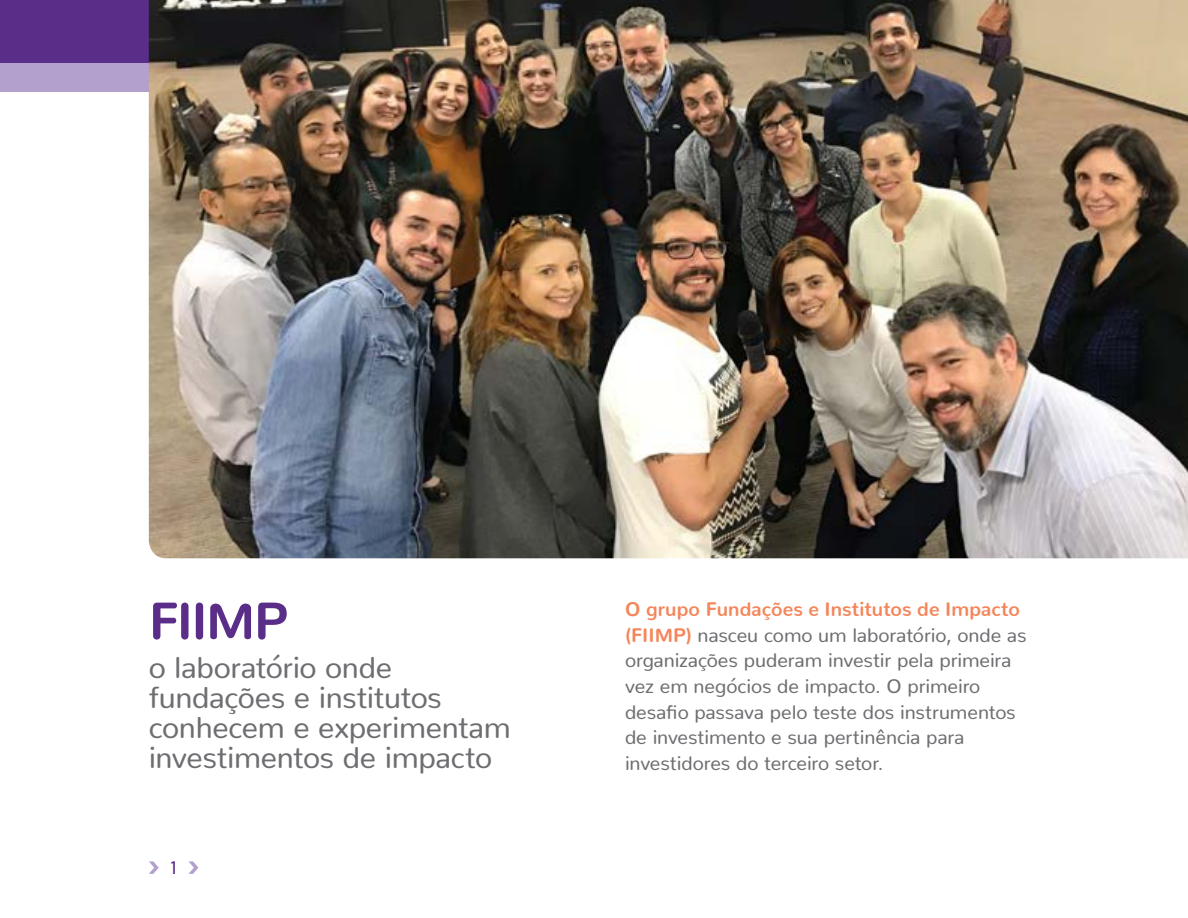
<style>
.page{position:relative;width:1188px;height:918px;background:#fff}
.page>*{position:absolute;margin:0;border:0;box-sizing:border-box;transform-origin:0 0}
.t1{font:700 52.5px "Nunito";letter-spacing:-.035em;color:#5a2d88}
.t2{font:30px/30px "Nunito";letter-spacing:-.01em;color:#6d6e71}
.t3{font:19.5px/25.5px "Nunito";letter-spacing:-.005em;color:#6d6e71}
.t4{font:500 semi-condensed 18px "Barlow";color:#5a2d88}
.s1{font-weight:700;color:#f5855a}
</style>
<div class="page">
<svg style="left:189px;top:861px;width:9px;height:13px"></svg>
<svg style="left:149px;top:861px;width:10px;height:13px"></svg>
<div style="left:0;top:0;width:176px;height:64px;background:#5a2d88"></div>
<div style="left:0;top:64px;width:176px;height:28px;background:#b3a0cd"></div>
<img style="left:149px;top:0;width:1039px;height:558px">
<h1 class="t1" style="left:149px;top:574px;width:140px">FIIMP</h1>
<h2 class="t2" style="left:149px;top:649px;width:364px">o laboratório onde fundações e institutos conhecem e experimentam investimentos de impacto</h2>
<p class="t4" style="left:171px;top:856px;width:7px">1</p>
<p class="t3" style="left:625px;top:595px;width:403px"><span class="s1">O grupo Fundações e Institutos de Impacto (FIIMP)</span> nasceu como um laboratório, onde as organizações puderam investir pela primeira vez em negócios de impacto. O primeiro desafio passava pelo teste dos instrumentos de investimento e sua pertinência para investidores do terceiro setor.</p>
</div>
